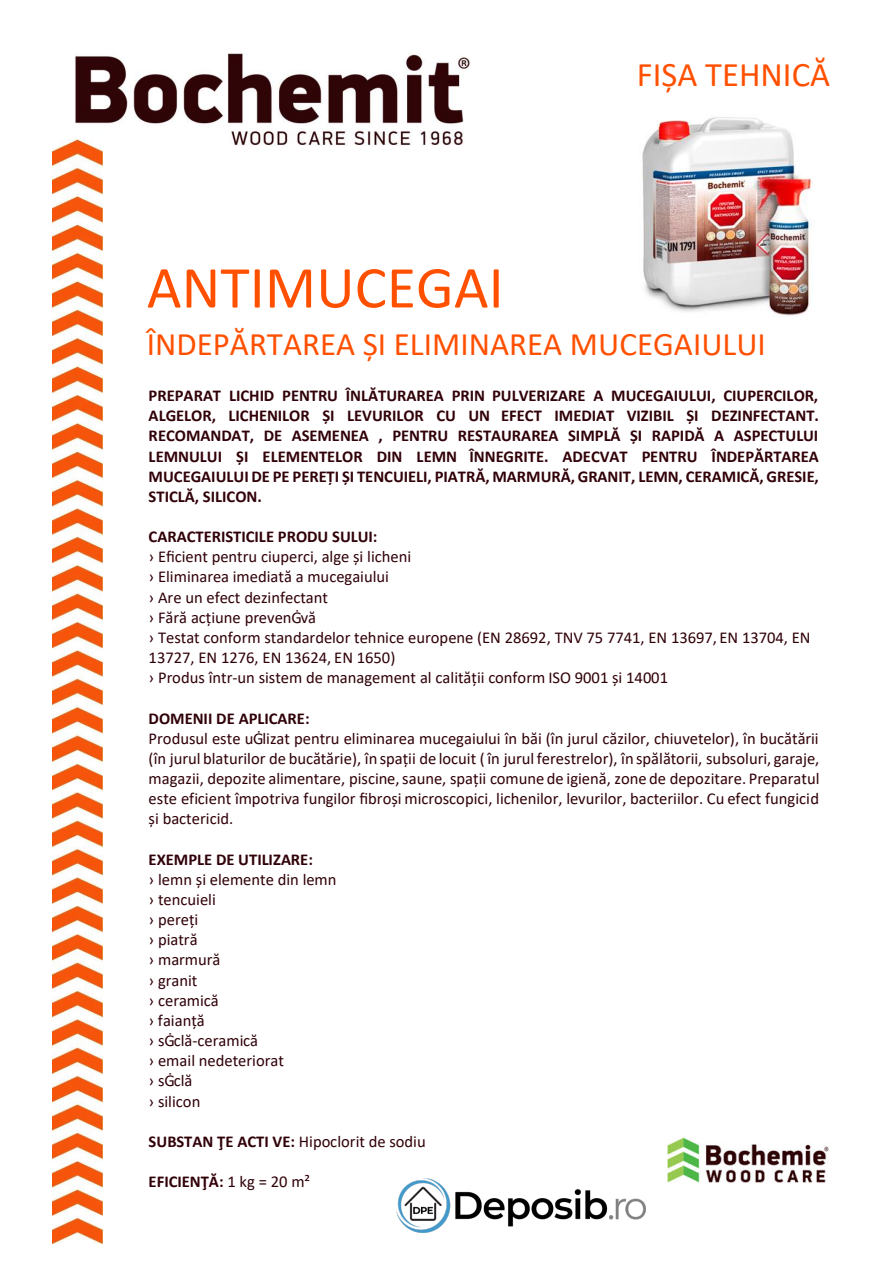
<style>
.page{position:relative;width:894px;height:1264px;background:#fff}
.page>*{position:absolute;margin:0;border:0;box-sizing:border-box;transform-origin:0 0}
.t1{font:60px "Calibri";color:#ff5000}
.t2{font:34.5px "Calibri";color:#ff5000}
.t3{font:33px "Calibri";color:#ff5000}
.t4{font:16.5px/20.1px "Calibri";color:#300008}
.t5{font:700 16.5px/20.1px "Calibri";color:#310008;text-align:justify}
.t6{font:700 16.5px "Calibri";color:#300008}
.s1{font-weight:700}
.s2{font-weight:400}
</style>
<div class="page">
<img style="left:74px;top:53px;width:396px;height:93px">
<img style="left:667px;top:1137px;width:161px;height:45px">
<img style="left:642px;top:117px;width:170px;height:199px">
<img style="left:53px;top:139px;width:49px;height:1104px">
<img style="left:396px;top:1178px;width:249px;height:54px">
<h2 class="t2" style="left:636px;top:60px;width:195px">FIȘA TEHNICĂ</h2>
<h1 class="t1" style="left:147px;top:262px;width:358px">ANTIMUCEGAI</h1>
<h3 class="t3" style="left:147px;top:330px;width:620px">ÎNDEPĂRTAREA ȘI ELIMINAREA MUCEGAIULUI</h3>
<p class="t5" style="left:149px;top:387px;width:671px">PREPARAT LICHID PENTRU ÎNLĂTURAREA PRIN PULVERIZARE A MUCEGAIULUI, CIUPERCILOR, ALGELOR, LICHENILOR ȘI LEVURILOR CU UN EFECT IMEDIAT VIZIBIL ȘI DEZINFECTANT.<br>RECOMANDAT, DE ASEMENEA , PENTRU RESTAURAREA SIMPLĂ ȘI RAPIDĂ A ASPECTULUI LEMNULUI ȘI ELEMENTELOR DIN LEMN ÎNNEGRITE. ADECVAT PENTRU ÎNDEPĂRTAREA MUCEGAIULUI DE PE PEREȚI ȘI TENCUIELI, PIATRĂ, MARMURĂ, GRANIT, LEMN, CERAMICĂ, GRESIE, STICLĂ, SILICON.</p>
<p class="t6" style="left:149px;top:530px;width:230px">CARACTERISTICILE PRODU SULUI:</p>
<p class="t4" style="left:149px;top:548px;width:663px">› Eficient pentru ciuperci, alge și licheni<br>› Eliminarea imediată a mucegaiului<br>› Are un efect dezinfectant<br>› Fără acțiune prevenĠvă<br>› Testat conform standardelor tehnice europene (EN 28692, TNV 75 7741, EN 13697, EN 13704, EN 13727, EN 1276, EN 13624, EN 1650)<br>› Produs într-un sistem de management al calității conform ISO 9001 și 14001</p>
<p class="t6" style="left:149px;top:711px;width:162px">DOMENII DE APLICARE:</p>
<p class="t4" style="left:149px;top:729px;width:672px;text-align:justify">Produsul este uĠlizat pentru eliminarea mucegaiului în băi (în jurul căzilor, chiuvetelor), în bucătării (în jurul blaturilor de bucătărie), în spații de locuit (în jurulferestrelor), în spălătorii, subsoluri, garaje, magazii, depozite alimentare, piscine, saune, spații comune de igienă, zone de depozitare. Preparatul este eficient împotriva fungilor fibroși microscopici, lichenilor, levurilor, bacteriilor. Cu efect fungicid și bactericid.</p>
<p class="t6" style="left:149px;top:852px;width:166px">EXEMPLE DE UTILIZARE:</p>
<p class="t4" style="left:149px;top:870px;width:189px">› lemn și elemente din lemn › tencuieli<br>› pereți<br>› piatră<br>› marmură<br>› granit<br>› ceramică<br>› faianță<br>› sĠclă-ceramică<br>› email nedeteriorat<br>› sĠclă<br>› silicon</p>
<p class="t4" style="left:149px;top:1132px;width:278px"><span class="s1">SUBSTAN ŢE ACTI VE:</span> Hipoclorit de sodiu</p>
<p class="t6" style="left:149px;top:1174px;width:163px">EFICIENŢĂ: <span class="s2">1 kg = 20 m²</span></p>
</div>
